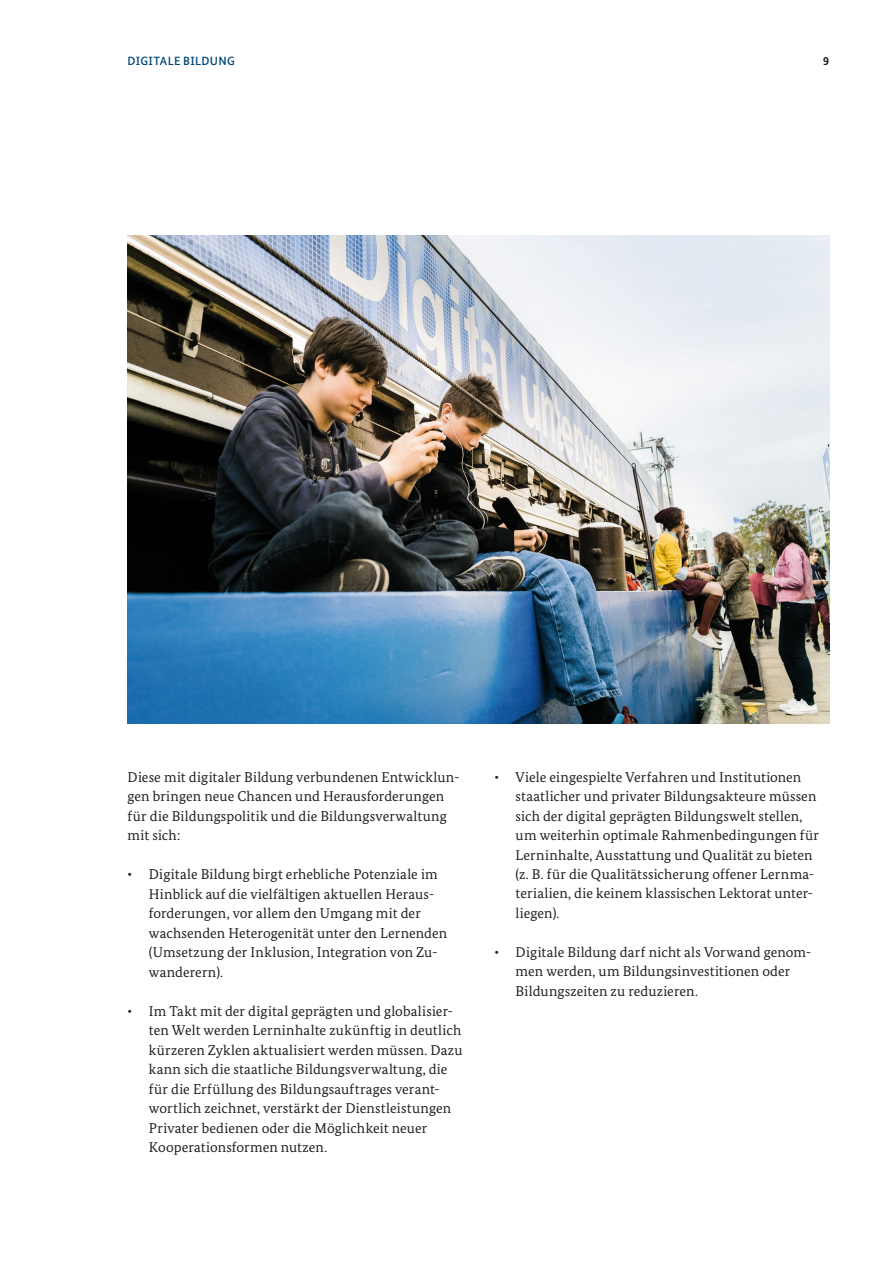
<style>
.page{position:relative;width:893px;height:1263px;background:#fff}
.page>*{position:absolute;margin:0;border:0;box-sizing:border-box;transform-origin:0 0}
.t1{font:14.25px/19.5px "Bundes Serif";letter-spacing:.01em;color:#231f20}
.t2{font:500 12px "Bundes Sans";letter-spacing:.03em;color:#004578}
.t3{font:700 12px "Bundes Sans";color:#231f20}
</style>
<div class="page">
<img style="left:128px;top:235px;width:701px;height:488px">
<p class="t2" style="left:128px;top:53px;width:109px">DIGITALE BILDUNG</p>
<p class="t3" style="left:823px;top:53px;width:7px">9</p>
<p class="t1" style="left:128px;top:767px;width:334px">Diese mit digitaler Bildung verbundenen Entwicklun&shy;gen bringen neue Chancen und Herausforderungen für die Bildungspolitik und die Bildungsverwaltung mit sich:</p>
<p class="t1" style="left:149px;top:864px;width:300px;text-indent:-21px">• Digitale Bildung birgt erhebliche Potenziale im Hinblick auf die vielfältigen aktuellen Heraus&shy;forderungen, vor allem den Umgang mit der wachsenden Heterogenität unter den Lernenden (Umsetzung der Inklusion, Integration von Zu&shy;wanderern).</p>
<p class="t1" style="left:149px;top:1001px;width:315px;text-indent:-21px">• Im Takt mit der digital geprägten und globalisier&shy;ten Welt werden Lerninhalte zukünftig in deutlich kürzeren Zyklen aktualisiert werden müssen. Dazu kann sich die staatliche Bildungsverwaltung, die für die Erfüllung des Bildungsauftrages verant&shy;wortlich zeichnet, verstärkt der Dienstleistungen Privater bedienen oder die Möglichkeit neuer Kooperationsformen nutzen.</p>
<p class="t1" style="left:516px;top:767px;width:305px;text-indent:-21px">• Viele eingespielte Verfahren und Institutionen staatlicher und privater Bildungsakteure müssen sich der digital geprägten Bildungswelt stellen, um weiterhin optimale Rahmenbedingungen für Lerninhalte, Ausstattung und Qualität zu bieten (z. B. für die Qualitätssicherung offener Lernma&shy;terialien, die keinem klassischen Lektorat unter&shy;liegen).</p>
<p class="t1" style="left:516px;top:942px;width:297px;text-indent:-21px">• Digitale Bildung darf nicht als Vorwand genom&shy;men werden, um Bildungsinvestitionen oder<br>Bildungszeiten zu reduzieren.</p>
</div>
